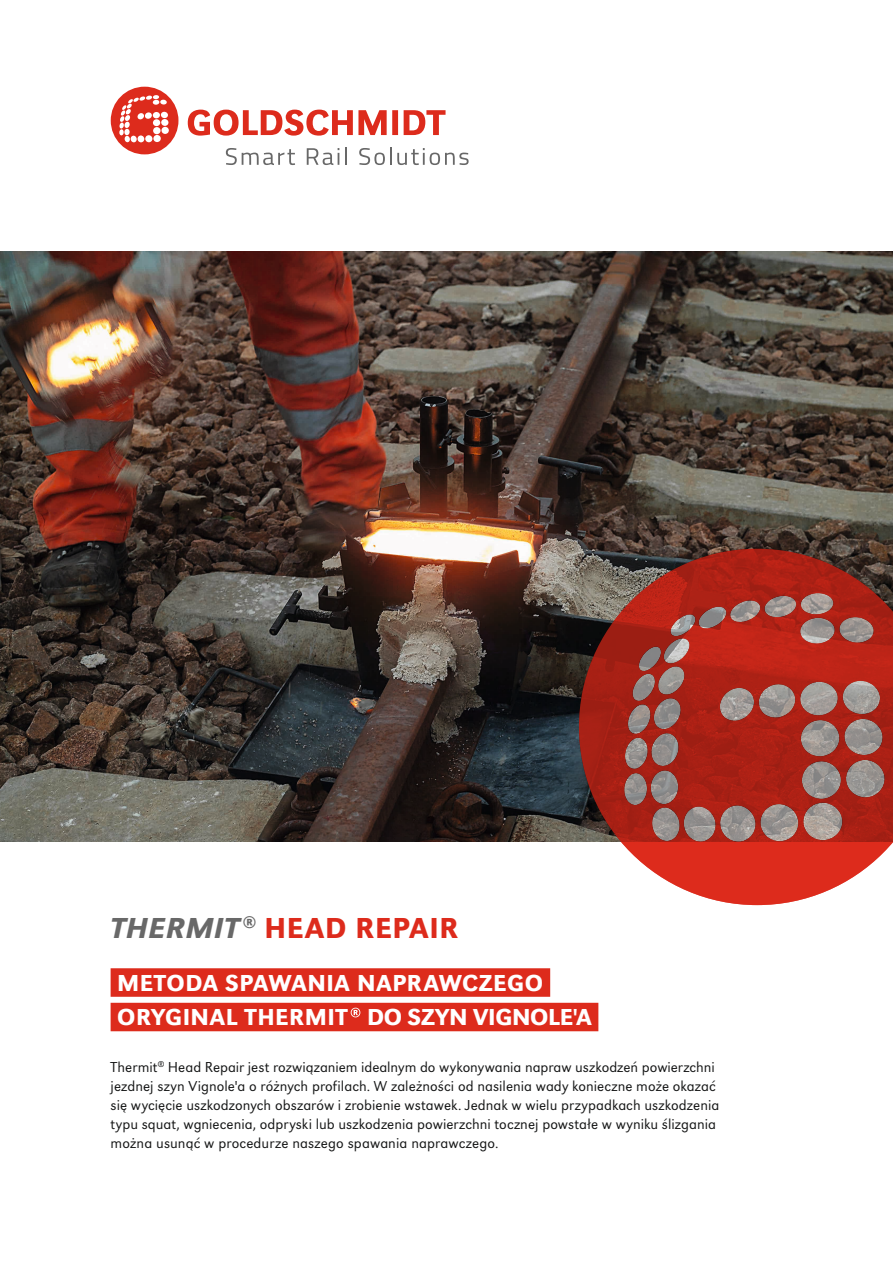
<style>
.page{position:relative;width:893px;height:1263px;background:#fff}
.page>*{position:absolute;margin:0;border:0;box-sizing:border-box;transform-origin:0 0}
.Product_Name{font:500 30px "URW Grotesk";letter-spacing:.02em;color:#dd2b1c}
.Headline_Marked_U_16{font:500 24px "URW Grotesk";letter-spacing:.02em;color:#fff}
.Body_Text_U_10_Pt_Bl{font:300 15px/19.2px "URW Grotesk";letter-spacing:.005em;color:#151616}
.s1{font-family:"URW Grotesk Med Ita";font-weight:400;color:#686868}
</style>
<div class="page">
<img style="left:0;top:252px;width:893px;height:590px">
<div style="left:111px;top:968px;width:439px;height:29px;background:#dd2b1c"></div>
<div style="left:111px;top:1003px;width:487px;height:28px;background:#dd2b1c"></div>
<svg style="left:188px;top:110px;width:258px;height:26px"></svg>
<svg style="left:111px;top:87px;width:67px;height:67px"></svg>
<svg style="left:226px;top:148px;width:69px;height:17px"></svg>
<svg style="left:307px;top:148px;width:32px;height:17px"></svg>
<svg style="left:345px;top:148px;width:2px;height:17px"></svg>
<svg style="left:359px;top:148px;width:110px;height:17px"></svg>
<svg style="left:351px;top:1008px;width:9px;height:9px"></svg>
<svg style="left:579px;top:549px;width:314px;height:356px;background:#aa4c43"></svg>
<p class="Product_Name" style="left:111px;top:911px;width:349px"><span class="s1">THERMIT</span> <sup>®</sup> HEAD REPAIR</p>
<p class="Headline_Marked_U_16" style="left:117px;top:968px;width:427px">METODA SPAWANIA NAPRAWCZEGO</p>
<p class="Headline_Marked_U_16" style="left:117px;top:1003px;width:476px">ORYGINAL THERMIT DO SZYN VIGNOLE'A</p>
<p class="Body_Text_U_10_Pt_Bl" style="left:111px;top:1057px;width:610px">Thermit<sup>®</sup> Head Repair jest rozwiązaniem idealnym do wykonywania napraw uszkodzeń powierzchni jezdnej szyn Vignole'a o różnych profilach. W zależności od nasilenia wady konieczne może okazać się wycięcie uszkodzonych obszarów i zrobienie wstawek. Jednak w wielu przypadkach uszkodzenia typu squat, wgniecenia, odpryski lub uszkodzenia powierzchni tocznej powstałe w wyniku ślizgania można usunąć w procedurze naszego spawania naprawczego.</p>
</div>
